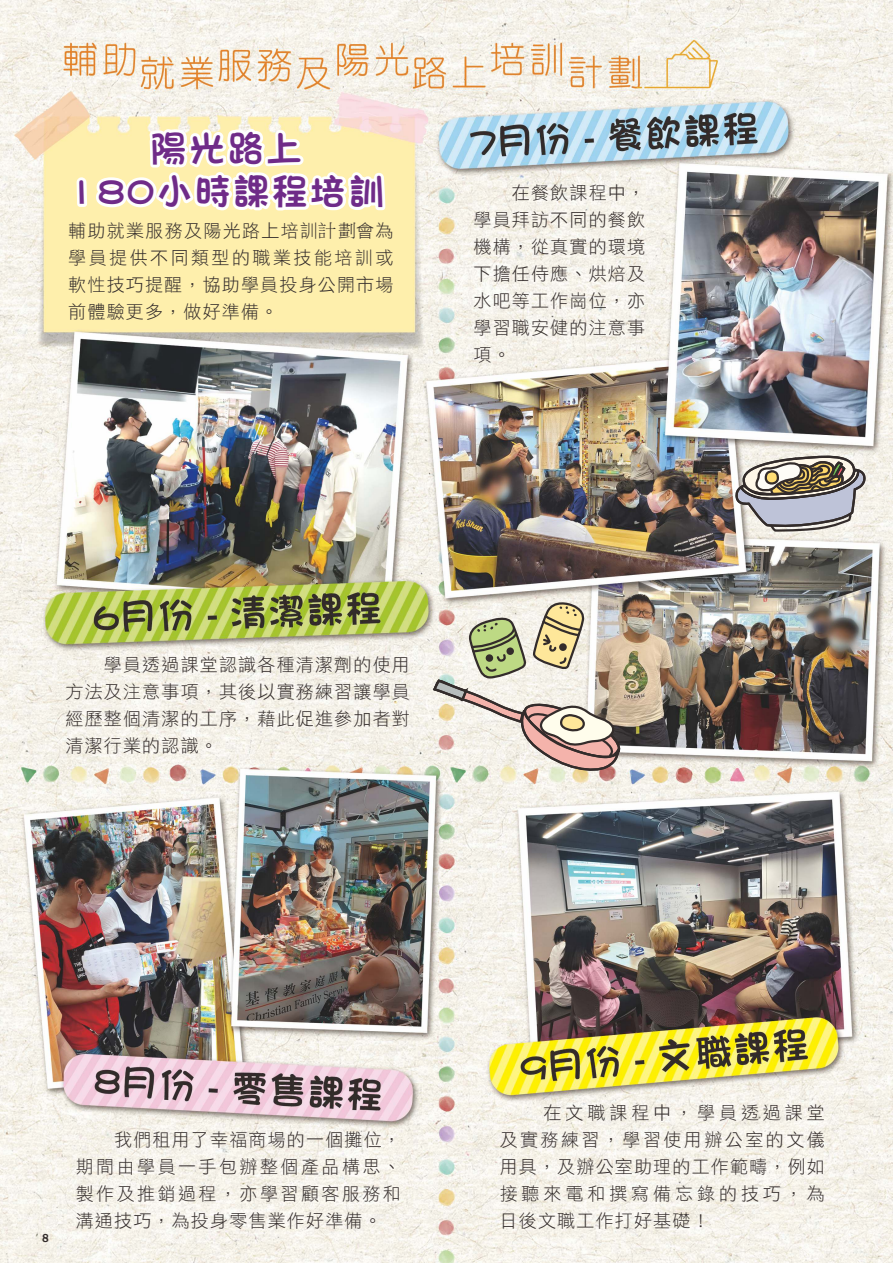
<style>
.page{position:relative;width:893px;height:1263px;background:#fff}
.page>*{position:absolute;margin:0;border:0;box-sizing:border-box;transform-origin:0 0}
.t1{font:36px/43.2px "DF Fang Yuan W7 WINP BF";letter-spacing:.065em;color:#6f2b88;text-align:center}
.t2{font:18px/27px "DF Li Hei W3 WINP BF";letter-spacing:.065em;color:#332c2b;text-align:justify}
.t3{font:13.5px "Berlin Sans FB";color:#332c2b}
.s1{font-family:"Ming Li U"}
</style>
<div class="page">
<img style="left:0;top:0;width:893px;height:1263px">
<svg style="left:431px;top:599px;width:195px;height:177px;background:#d6ccbb"></svg>
<svg style="left:486px;top:654px;width:7px;height:8px"></svg>
<svg style="left:506px;top:647px;width:8px;height:8px"></svg>
<svg style="left:735px;top:413px;width:133px;height:122px;background:#aba9a7"></svg>
<h1 class="t1" style="left:68px;top:126px;width:318px">陽光路上<br>180小時課程培訓</h1>
<p class="t2" style="left:68px;top:217px;width:327px">輔助就業服務及陽光路上培訓<span class="s1">計劃</span>會為學員提供不同類型的職業技能培訓或軟性技巧提醒，協助學員投身公開市場前體驗更多，做好準備。</p>
<p class="t2" style="left:473px;top:179px;width:173px;text-indent:38px">在餐飲課程中，學員拜訪不同的餐飲機構，從真實的環境下擔任侍應、烘焙及水吧等工作崗位，亦學習職安健的注意事項。</p>
<p class="t2" style="left:65px;top:651px;width:346px;text-indent:38px">學員透過課堂認識各種清潔劑的使用方法及注意事項，其後以實務練習讓學員經歷整個清潔的工序，藉此促進參加者對清潔行業的認識。</p>
<p class="t3" style="left:42px;top:1229px;width:8px">8</p>
<p class="t2" style="left:76px;top:1126px;width:327px;text-indent:38px">我們租用了幸福商場的一個攤位，期間由學員一手包辦整個產品構思、製作及推銷過程，亦學習顧客服務和溝通技巧，為投身零售業作好準備。</p>
<p class="t2" style="left:500px;top:1099px;width:327px;text-indent:44px">在文職課程中，學員透過課堂及實務練習，學習使用辦公室的文儀用具，及辦公室助理的工作範疇，例如接聽來電和撰寫備忘錄的技巧，為日後文職工作打好基礎！</p>
</div>
